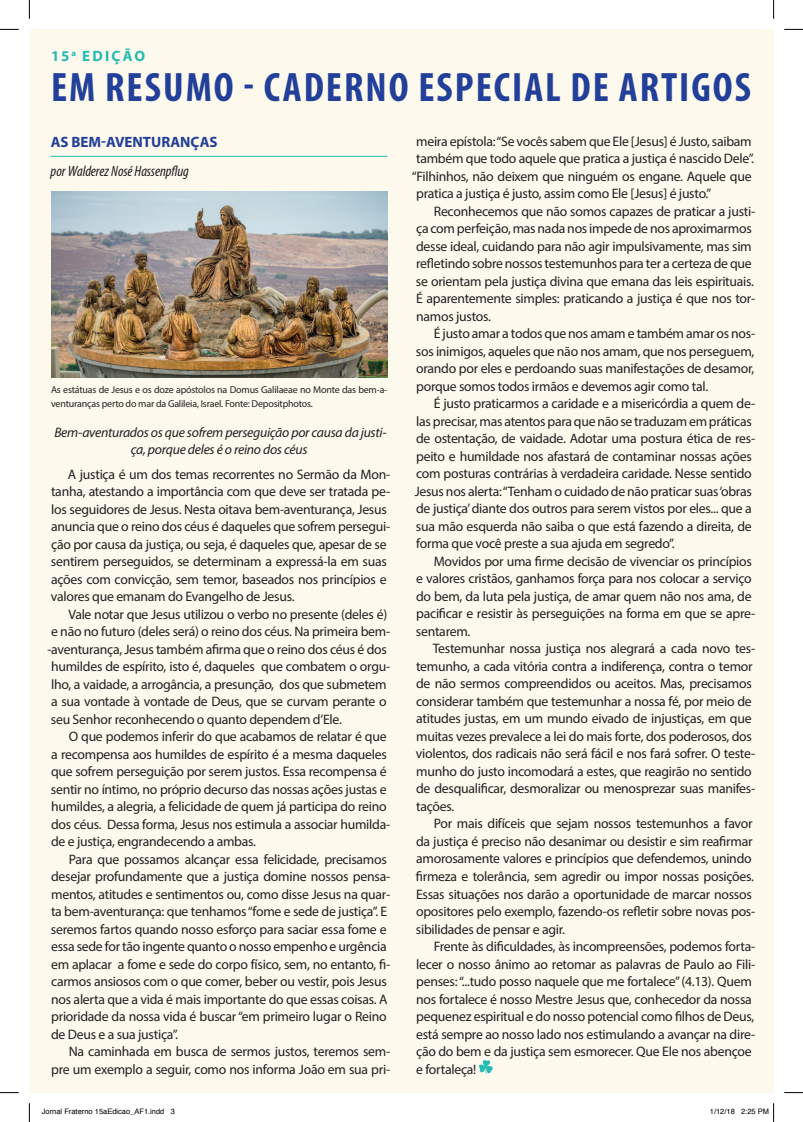
<style>
.page{position:relative;width:803px;height:1122px;background:#fff}
.page>*{position:absolute;margin:0;border:0;box-sizing:border-box;transform-origin:0 0}
.t1{font:700 condensed 41.25px "Myriad Pro";letter-spacing:.05em;color:#223f99}
.t2{font:italic condensed 15px "Myriad Pro";letter-spacing:-.005em;color:#231f20}
.t3{font:700 15px "Myriad Pro";color:#223f99}
.t4{font:700 15px "Myriad Pro";letter-spacing:.145em;color:#22bcb3}
.texto{font:13.75px/17.5px "Myriad Pro";letter-spacing:-.02em;color:#231f20}
.texto_abertura{font:italic 13.75px/17.5px "Myriad Pro";letter-spacing:-.02em;color:#231f20;text-align:center}
.texto-2{font:10px/13.8px "Myriad Pro";letter-spacing:-.02em;color:#231f20}
.t5{font:7.5px "Helvetica";color:#000}
</style>
<div class="page">
<div style="left:29px;top:29px;width:744px;height:1063px;background:#fef9ed"></div>
<hr style="left:51px;top:156px;width:336px;height:1px;background:#22bcb3">
<svg style="left:479px;top:1060px;width:14px;height:13px"></svg>
<img style="left:51px;top:192px;width:336px;height:186px">
<svg style="left:0;top:29px;width:19px;height:1px"></svg>
<svg style="left:784px;top:29px;width:19px;height:1px"></svg>
<svg style="left:0;top:1092px;width:19px;height:1px"></svg>
<svg style="left:784px;top:1092px;width:19px;height:1px"></svg>
<svg style="left:29px;top:0;width:1px;height:19px"></svg>
<svg style="left:29px;top:1103px;width:1px;height:19px"></svg>
<svg style="left:773px;top:0;width:1px;height:19px"></svg>
<svg style="left:773px;top:1103px;width:1px;height:19px"></svg>
<p class="t4" style="left:51px;top:46px;width:96px">15<sup>a</sup> EDIÇÃO</p>
<p class="t1" style="left:51px;top:65px;width:701px">EM RESUMO - CADERNO ESPECIAL DE ARTIGOS</p>
<p class="t3" style="left:51px;top:132px;width:168px">AS BEM-AVENTURANÇAS</p>
<p class="t2" style="left:51px;top:163px;width:140px">por Walderez Nosé Hassenpflug</p>
<p class="texto-2" style="left:51px;top:382px;width:338px">As estátuas de Jesus e os doze apóstolos na Domus Galilaeae no Monte das bem-a&shy;venturanças perto do mar da Galileia, Israel. Fonte: Depositphotos.</p>
<p class="texto_abertura" style="left:54px;top:423px;width:334px">Bem-aventurados os que sofrem perseguição por causa da justi&shy;ça, porque deles é o reino dos céus</p>
<p class="texto" style="left:51px;top:465px;width:341px;text-indent:17px">A justiça é um dos temas recorrentes no Sermão da Mon&shy;tanha, atestando a importância com que deve ser tratada pe&shy;los seguidores de Jesus. Nesta oitava bem-aventurança, Jesus anuncia que o reino dos céus é daqueles que sofrem persegui&shy;ção por causa da justiça, ou seja, é daqueles que, apesar de se sentirem perseguidos, se determinam a expressá-la em suas ações com convicção, sem temor, baseados nos princípios e valores que emanam do Evangelho de Jesus.</p>
<p class="texto" style="left:47px;top:605px;width:344px;text-indent:21px">Vale notar que Jesus utilizou o verbo no presente (deles é) e não no futuro (deles será) o reino dos céus. Na primeira bem--aventurança, Jesus também afirma que o reino dos céus é dos humildes de espírito, isto é, daqueles que combatem o orgu&shy;lho, a vaidade, a arrogância, a presunção, dos que submetem a sua vontade à vontade de Deus, que se curvam perante o seu Senhor reconhecendo o quanto dependem d’Ele.</p>
<p class="texto" style="left:51px;top:728px;width:341px;text-indent:18px">O que podemos inferir do que acabamos de relatar é que a recompensa aos humildes de espírito é a mesma daqueles que sofrem perseguição por serem justos. Essa recompensa é sentir no íntimo, no próprio decurso das nossas ações justas e humildes, a alegria, a felicidade de quem já participa do reino dos céus. Dessa forma, Jesus nos estimula a associar humilda&shy;de e justiça, engrandecendo a ambas.</p>
<p class="texto" style="left:51px;top:850px;width:341px;text-indent:18px">Para que possamos alcançar essa felicidade, precisamos desejar profundamente que a justiça domine nossos pensa&shy;mentos, atitudes e sentimentos ou, como disse Jesus na quar&shy;ta bem-aventurança: que tenhamos “fome e sede de justiça”. E seremos fartos quando nosso esforço para saciar essa fome e essa sede for tão ingente quanto o nosso empenho e urgência em aplacar a fome e sede do corpo físico, sem, no entanto, fi&shy;carmos ansiosos com o que comer, beber ou vestir, pois Jesus nos alerta que a vida é mais importante do que essas coisas. A prioridade da nossa vida é buscar “em primeiro lugar o Reino de Deus e a sua justiça”.</p>
<p class="texto" style="left:51px;top:1043px;width:341px;text-align:right">Na caminhada em busca de sermos justos, teremos sem&shy;pre um exemplo a seguir, como nos informa João em sua pri-</p>
<p class="texto" style="left:416px;top:132px;width:337px">meira epístola: “Se vocês sabem que Ele [Jesus] é Justo, saibam</p>
<p class="texto" style="left:416px;top:150px;width:339px">também que todo aquele que pratica a justiça é nascido Dele”.</p>
<p class="texto" style="left:412px;top:167px;width:341px">“Filhinhos, não deixem que ninguém os engane. Aquele que</p>
<p class="texto" style="left:416px;top:185px;width:297px">pratica a justiça é justo, assim como Ele [Jesus] é justo.”</p>
<p class="texto" style="left:416px;top:202px;width:341px;text-indent:18px">Reconhecemos que não somos capazes de praticar a justi&shy;ça com perfeição, mas nada nos impede de nos aproximarmos desse ideal, cuidando para não agir impulsivamente, mas sim refletindo sobre nossos testemunhos para ter a certeza de que se orientam pela justiça divina que emana das leis espirituais.<br>É aparentemente simples: praticando a justiça é que nos tor&shy;namos justos.</p>
<p class="texto" style="left:416px;top:325px;width:341px;text-align:justify;text-indent:18px">É justo amar a todos que nos amam e também amar os nos&shy;sos inimigos, aqueles que não nos amam, que nos perseguem, orando por eles e perdoando suas manifestações de desamor, porque somos todos irmãos e devemos agir como tal.</p>
<p class="texto" style="left:415px;top:395px;width:342px;text-indent:19px">É justo praticarmos a caridade e a misericórdia a quem de&shy;las precisar, mas atentos para que não se traduzam em práticas de ostentação, de vaidade. Adotar uma postura ética de res&shy;peito e humildade nos afastará de contaminar nossas ações com posturas contrárias à verdadeira caridade. Nesse sentido Jesus nos alerta: “Tenham o cuidado de não praticar suas ‘obras de justiça’ diante dos outros para serem vistos por eles... que a sua mão esquerda não saiba o que está fazendo a direita, de forma que você preste a sua ajuda em segredo”.</p>
<p class="texto" style="left:416px;top:552px;width:341px;text-indent:18px">Movidos por uma firme decisão de vivenciar os princípios e valores cristãos, ganhamos força para nos colocar a serviço do bem, da luta pela justiça, de amar quem não nos ama, de pacificar e resistir às perseguições na forma em que se apre&shy;sentarem.</p>
<p class="texto" style="left:416px;top:640px;width:341px;text-indent:17px">Testemunhar nossa justiça nos alegrará a cada novo tes&shy;temunho, a cada vitória contra a indiferença, contra o temor de não sermos compreendidos ou aceitos. Mas, precisamos considerar também que testemunhar a nossa fé, por meio de atitudes justas, em um mundo eivado de injustiças, em que muitas vezes prevalece a lei do mais forte, dos poderosos, dos violentos, dos radicais não será fácil e nos fará sofrer. O teste&shy;munho do justo incomodará a estes, que reagirão no sentido de desqualificar, desmoralizar ou menosprezar suas manifes&shy;tações.</p>
<p class="texto" style="left:416px;top:815px;width:341px;text-indent:18px">Por mais difíceis que sejam nossos testemunhos a favor da justiça é preciso não desanimar ou desistir e sim reafirmar amorosamente valores e princípios que defendemos, unindo firmeza e tolerância, sem agredir ou impor nossas posições.<br>Essas situações nos darão a oportunidade de marcar nossos opositores pelo exemplo, fazendo-os refletir sobre novas pos&shy;sibilidades de pensar e agir.</p>
<p class="texto" style="left:416px;top:937px;width:341px;text-indent:18px">Frente às dificuldades, às incompreensões, podemos forta&shy;lecer o nosso ânimo ao retomar as palavras de Paulo ao Fili&shy;penses: “...tudo posso naquele que me fortalece” (4.13). Quem nos fortalece é nosso Mestre Jesus que, conhecedor da nossa pequenez espiritual e do nosso potencial como filhos de Deus, está sempre ao nosso lado nos estimulando a avançar na dire&shy;ção do bem e da justiça sem esmorecer. Que Ele nos abençoe e fortaleça!</p>
<p class="t5" style="left:42px;top:1106px;width:134px">Jornal Fraterno 15aEdicao_AF1.indd 3</p>
<p class="t5" style="left:710px;top:1106px;width:61px">1/12/18 2:25 PM</p>
</div>
